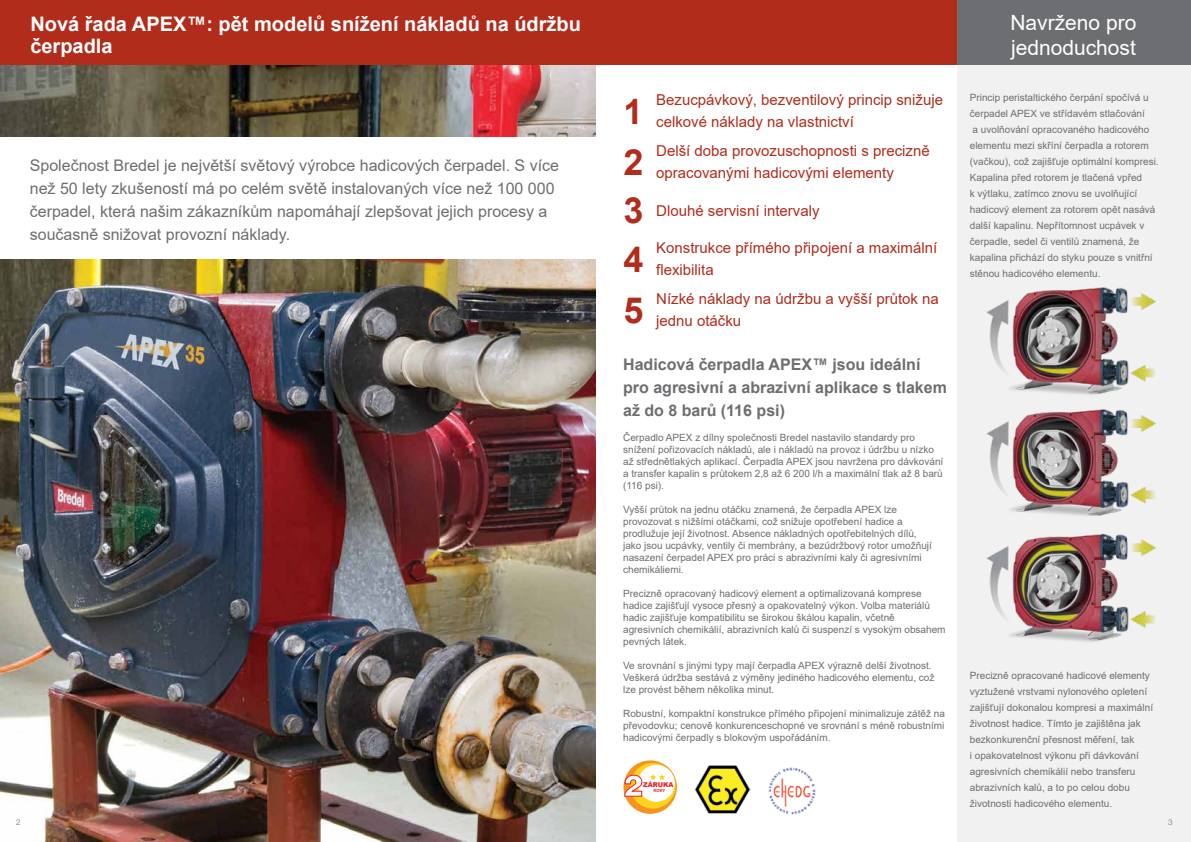
<style>
.page{position:relative;width:1191px;height:842px;background:#fff}
.page>*{position:absolute;margin:0;border:0;box-sizing:border-box;transform-origin:0 0}
.t1{font:700 36px "Arial";color:#b22c1c}
.t2{font:700 35px "Arial";color:#b22c1c}
.t3{font:21px/25px "Arial";color:#fff}
.t4{font:700 20px/22px "Arial";color:#fff}
.t5{font:16px/23px "Arial";color:#6d6e71}
.t6{font:700 16px/23px "Arial";color:#6d6e71}
.t7{font:15px/22px "Arial";color:#b22c1c}
.t8{font:10px/16px "Arial";color:#6d6e71}
.t9{font:300 8px "Helvetica Neue LT Std";color:#6d6e71}
.t10{font:900 6.6px "Arial";color:#ed1d24}
.t11{font:700 4.2px "Arial";color:#ed1d24}
</style>
<div class="page">
<img style="left:0;top:65px;width:595px;height:777px">
<div style="left:0;top:0;width:1187px;height:65px;background:#b22c1c"></div>
<div style="left:957px;top:0;width:234px;height:842px;background:#f1f1f2"></div>
<div style="left:957px;top:0;width:234px;height:65px;background:#6d6e71"></div>
<img style="left:986px;top:287px;width:170px;height:355px">
<div style="left:0;top:137px;width:595px;height:122px;background:#fff"></div>
<img style="left:768px;top:767px;width:48px;height:48px">
<img style="left:694px;top:765px;width:56px;height:49px">
<svg style="left:623px;top:760px;width:54px;height:54px"></svg>
<div style="left:630px;top:763px;width:45px;height:45px;background:#ffd420;border-radius:50%"></div>
<div style="left:638px;top:765px;width:37px;height:37px;background:#fff;border-radius:50%"></div>
<svg style="left:650px;top:774px;width:15px;height:6px"></svg>
<svg style="left:624px;top:774px;width:18px;height:23px"></svg>
<h3 class="t4" style="left:30px;top:13px;width:552px">Nová řada APEX™: pět modelů snížení nákladů na údržbu čerpadla</h3>
<p class="t5" style="left:30px;top:154px;width:531px">Společnost Bredel je největší světový výrobce hadicových čerpadel. S více než 50 lety zkušeností má po celém světě instalovaných více než 100 000 čerpadel, která našim zákazníkům napomáhají zlepšovat jejich procesy a současně snižovat provozní náklady.</p>
<h2 class="t2" style="left:623px;top:87px;width:21px">1</h2>
<h3 class="t7" style="left:656px;top:89px;width:288px">Bezucpávkový, bezventilový princip snižuje celkové náklady na vlastnictví</h3>
<h1 class="t1" style="left:623px;top:137px;width:22px">2</h1>
<h3 class="t7" style="left:656px;top:140px;width:275px">Delší doba provozuschopnosti s precizně opracovanými hadicovými elementy</h3>
<h1 class="t1" style="left:623px;top:185px;width:22px">3</h1>
<h3 class="t7" style="left:656px;top:199px;width:165px">Dlouhé servisní intervaly</h3>
<h1 class="t1" style="left:623px;top:234px;width:22px">4</h1>
<h3 class="t7" style="left:656px;top:237px;width:282px">Konstrukce přímého připojení a maximální flexibilita</h3>
<h1 class="t1" style="left:623px;top:285px;width:22px">5</h1>
<h3 class="t7" style="left:656px;top:288px;width:284px">Nízké náklady na údržbu a vyšší průtok na jednu otáčku</h3>
<h3 class="t6" style="left:623px;top:353px;width:325px">Hadicová čerpadla APEX™ jsou ideální pro agresivní a abrazivní aplikace s tlakem až do 8 barů (116 psi)</h3>
<p class="t8" style="left:623px;top:431px;width:322px;line-height:12px">Čerpadlo APEX z dílny společnosti Bredel nastavilo standardy pro snížení pořizovacích nákladů, ale i nákladů na provoz i údržbu u nízko až střednětlakých aplikací. Čerpadla APEX jsou navržena pro dávkování a transfer kapalin s průtokem 2,8 až 6 200 l/h a maximální tlak až 8 barů (116 psi).</p>
<p class="t8" style="left:623px;top:503px;width:310px;line-height:12px">Vyšší průtok na jednu otáčku znamená, že čerpadla APEX lze provozovat s nižšími otáčkami, což snižuje opotřebení hadice a prodlužuje její životnost. Absence nákladných opotřebitelných dílů, jako jsou ucpávky, ventily či membrány, a bezúdržbový rotor umožňují nasazení čerpadel APEX pro práci s abrazivními kaly či agresivními chemikáliemi.</p>
<p class="t8" style="left:623px;top:587px;width:324px;line-height:12px">Precizně opracovaný hadicový element a optimalizovaná komprese hadice zajišťují vysoce přesný a opakovatelný výkon. Volba materiálů hadic zajišťuje kompatibilitu se širokou škálou kapalin, včetně agresivních chemikálií, abrazivních kalů či suspenzí s vysokým obsahem pevných látek.</p>
<p class="t8" style="left:623px;top:659px;width:313px;line-height:12px">Ve srovnání s jinými typy mají čerpadla APEX výrazně delší životnost.<br>Veškerá údržba sestává z výměny jediného hadicového elementu, což lze provést během několika minut.</p>
<p class="t8" style="left:623px;top:707px;width:323px;line-height:12px;text-align:justify">Robustní, kompaktní konstrukce přímého připojení minimalizuje zátěž na převodovku; cenově konkurenceschopné ve srovnání s méně robustními hadicovými čerpadly s blokovým uspořádáním.</p>
<p class="t10" style="left:643px;top:780px;width:32px">ZÁRUKA</p>
<p class="t11" style="left:653px;top:787px;width:13px">ROKY</p>
<h3 class="t3" style="left:1010px;top:10px;width:128px">Navrženo pro jednoduchost</h3>
<p class="t8" style="left:969px;top:89px;width:190px">Princip peristaltického čerpání spočívá u čerpadel APEX ve střídavém stlačování<br>a uvolňování opracovaného hadicového elementu mezi skříní čerpadla a rotorem (vačkou), což zajišťuje optimální kompresi.<br>Kapalina před rotorem je tlačená vpřed<br>k výtlaku, zatímco znovu se uvolňující hadicový element za rotorem opět nasává další kapalinu. Nepřítomnost ucpávek v čerpadle, sedel či ventilů znamená, že kapalina přichází do styku pouze s vnitřní stěnou hadicového elementu.</p>
<p class="t8" style="left:969px;top:668px;width:185px">Precizně opracované hadicové elementy vyztužené vrstvami nylonového opletení zajišťují dokonalou kompresi a maximální životnost hadice. Tímto je zajištěna jak bezkonkurenční přesnost měření, tak<br>i opakovatelnost výkonu při dávkování agresivních chemikálií nebo transferu abrazivních kalů, a to po celou dobu životnosti hadicového elementu.</p>
<p class="t9" style="left:16px;top:817px;width:6px">2</p>
<p class="t9" style="left:1168px;top:817px;width:6px">3</p>
</div>
